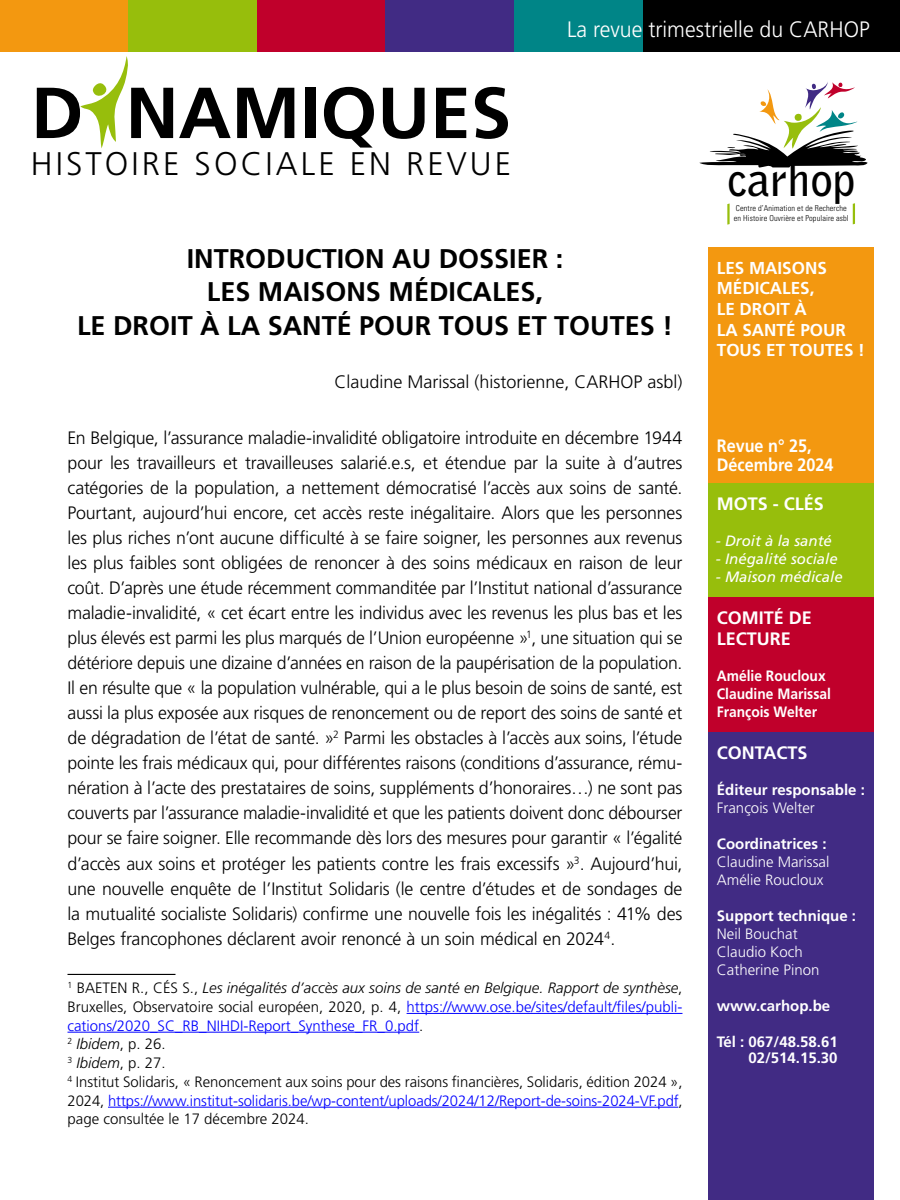
<style>
.page{position:relative;width:900px;height:1200px;background:#fff}
.page>*{position:absolute;margin:0;border:0;box-sizing:border-box;transform-origin:0 0}
.t1{font:700 72px "Frutiger LT Std";color:#000}
.t2{font:700 45.3px "Bell Gothic Std";color:#000}
.t3{font:300 32.7px "Frutiger LT Std";letter-spacing:.095em;color:#000}
.RD_-_Titre_principale{font:700 27px "Frutiger LT Std";color:#000}
.t4{font:300 22.35px "Frutiger LT Std";color:#fff;scale:.95 1}
.RD_-_Texte_courant{font:300 18px/25px "Frutiger LT Std";letter-spacing:-.01em;color:#000;text-align:justify}
.RD_Signature_auteur{font:300 18px "Frutiger LT Std";color:#000}
.t5{font:700 18px/21.6px "Frutiger LT Std";color:#fff}
.t6{font:700 18px/19.5px "Frutiger LT Std";color:#fff;scale:.9 1}
.t7{font:700 17.25px/20.7px "Frutiger LT Std";color:#fff}
.RD_-_Note_bas_de_page_avec_exposant{font:300 15px/18.8px "Frutiger LT Std";color:#00f;text-align:justify}
.RD_-_Note_bas_de_page_avec_exposant-2{font:300 15px/18.8px "Frutiger LT Std";color:#000;text-align:justify}
.t8{font:700 15px/16.5px "Frutiger LT Std";color:#fff;text-align:right}
.t9{font:300 15px/18px "Frutiger LT Std";color:#fff}
.t10{font:italic 15px "Frutiger LT Std";color:#fff}
.t11{font:700 15px/18px "Frutiger LT Std";color:#fff;scale:.92 1}
.RD_-_Note_bas_de_page_avec_exposant-3{font:italic 300 15px "Frutiger LT Std";color:#000}
.t12{font:300 condensed 8.1px/10.2px "Univers LT Std";letter-spacing:.015em;color:#000}
.s1{color:#000}
.s2{font-style:italic;color:#000}
.s3{font-style:normal}
.s4{color:#00f}
</style>
<div class="page">
<div style="left:642px;top:0;width:258px;height:51px;background:#000"></div>
<div style="left:0;top:0;width:128px;height:51px;background:#f39810"></div>
<div style="left:128px;top:0;width:129px;height:51px;background:#97be0c"></div>
<div style="left:257px;top:0;width:128px;height:51px;background:#c0002b"></div>
<div style="left:385px;top:0;width:129px;height:51px;background:#412b84"></div>
<div style="left:514px;top:0;width:128px;height:51px;background:#008587"></div>
<svg style="left:80px;top:56px;width:48px;height:92px"></svg>
<svg style="left:727px;top:204px;width:3px;height:21px"></svg>
<svg style="left:853px;top:203px;width:2px;height:21px"></svg>
<svg style="left:699px;top:82px;width:169px;height:86px"></svg>
<div style="left:708px;top:483px;width:166px;height:114px;background:#97be0c"></div>
<div style="left:708px;top:732px;width:166px;height:468px;background:#412b84"></div>
<div style="left:708px;top:597px;width:166px;height:135px;background:#c0002b"></div>
<div style="left:708px;top:247px;width:166px;height:236px;background:#f39810"></div>
<hr style="left:68px;top:974px;width:108px;height:1px;background:#000">
<hr style="left:407px;top:1013px;width:275px;height:1px;background:#00f">
<hr style="left:68px;top:1032px;width:351px;height:1px;background:#00f">
<hr style="left:108px;top:1107px;width:570px;height:1px;background:#00f">
<h1 class="t1" style="left:31px;top:71px;width:482px">D NAMIQUES</h1>
<h3 class="t3" style="left:31px;top:145px;width:482px">HISTOIRE SOCIALE EN REVUE</h3>
<p class="t4" style="left:567px;top:17px;width:320px">La revue trimestrielle du CARHOP</p>
<h2 class="t2" style="left:727px;top:152px;width:130px">carhop</h2>
<p class="t12" style="left:734px;top:203px;width:116px">Centre d’Animation et de Recherche en Histoire Ouvrière et Populaire asbl</p>
<p class="RD_-_Titre_principale" style="left:187px;top:242px;width:378px">INTRODUCTION AU DOSSIER :</p>
<p class="RD_-_Titre_principale" style="left:207px;top:276px;width:338px">LES MAISONS MÉDICALES,</p>
<p class="RD_-_Titre_principale" style="left:77px;top:310px;width:597px">LE DROIT À LA SANTÉ POUR TOUS ET TOUTES !</p>
<p class="RD_Signature_auteur" style="left:334px;top:371px;width:350px">Claudine Marissal (historienne, CARHOP asbl)</p>
<p class="RD_-_Texte_courant" style="left:68px;top:425px;width:617px">En Belgique, l’assurance maladie-invalidité obligatoire introduite en décembre 1944 pour les travailleurs et travailleuses salarié.e.s, et étendue par la suite à d’autres catégories de la population, a nettement démocratisé l’accès aux soins de santé.<br>Pourtant, aujourd’hui encore, cet accès reste inégalitaire. Alors que les personnes les plus riches n’ont aucune difficulté à se faire soigner, les personnes aux revenus les plus faibles sont obligées de renoncer à des soins médicaux en raison de leur coût. D’après une étude récemment commanditée par l’Institut national d’assurance maladie-invalidité, « cet écart entre les individus avec les revenus les plus bas et les plus élevés est parmi les plus marqués de l’Union européenne »<sup>1</sup>, une situation qui se détériore depuis une dizaine d’années en raison de la paupérisation de la population.<br>Il en résulte que « la population vulnérable, qui a le plus besoin de soins de santé, est aussi la plus exposée aux risques de renoncement ou de report des soins de santé et de dégradation de l’état de santé. »<sup>2</sup> Parmi les obstacles à l’accès aux soins, l’étude pointe les frais médicaux qui, pour différentes raisons (conditions d’assurance, rému&shy;nération à l’acte des prestataires de soins, suppléments d’honoraires…) ne sont pas couverts par l’assurance maladie-invalidité et que les patients doivent donc débourser pour se faire soigner. Elle recommande dès lors des mesures pour garantir « l’égalité d’accès aux soins et protéger les patients contre les frais excessifs »<sup>3</sup>. Aujourd’hui, une nouvelle enquête de l’Institut Solidaris (le centre d’études et de sondages de la mutualité socialiste Solidaris) confirme une nouvelle fois les inégalités : 41% des Belges francophones déclarent avoir renoncé à un soin médical en 2024<sup>4</sup>.</p>
<p class="RD_-_Note_bas_de_page_avec_exposant" style="left:68px;top:979px;width:617px"><sup>1</sup> <span class="s1">BAETEN R., CÉS S.,</span> <span class="s2">Les inégalités d’accès aux soins de santé en Belgique. Rapport de synthèse</span><span class="s1">, Bruxelles, Observatoire social européen, 2020, p. 4,</span> https://www.ose.be/sites/default/files/publi&shy;cations/2020_SC_RB_NIHDI-Report_Synthese_FR_0.pdf<span class="s1">.</span></p>
<p class="RD_-_Note_bas_de_page_avec_exposant-3" style="left:68px;top:1036px;width:100px"><sup>2</sup> Ibidem<span class="s3">, p. 26.</span></p>
<p class="RD_-_Note_bas_de_page_avec_exposant-3" style="left:68px;top:1054px;width:100px"><sup>3</sup> Ibidem<span class="s3">, p. 27.</span></p>
<p class="RD_-_Note_bas_de_page_avec_exposant-2" style="left:68px;top:1073px;width:617px"><sup>4</sup> Institut Solidaris, « Renoncement aux soins pour des raisons financières, Solidaris, édition 2024 », 2024, <span class="s4">https://www.institut-solidaris.be/wp-content/uploads/2024/12/Report-de-soins-2024-VF.pdf</span>, page consultée le 17 décembre 2024.</p>
<p class="t7" style="left:717px;top:257px;width:150px">LES MAISONS<br>MÉDICALES,<br>LE DROIT À<br>LA SANTÉ POUR<br>TOUS ET TOUTES !</p>
<p class="t6" style="left:717px;top:436px;width:131px">Revue n° 25,<br>Décembre 2024</p>
<p class="t5" style="left:717px;top:493px;width:109px">MOTS - CLÉS</p>
<p class="t10" style="left:716px;top:532px;width:117px">- Droit à la santé</p>
<p class="t10" style="left:716px;top:550px;width:123px">- Inégalité sociale</p>
<p class="t10" style="left:716px;top:568px;width:128px">- Maison médicale</p>
<p class="t5" style="left:717px;top:607px;width:97px">COMITÉ DE<br>LECTURE</p>
<p class="t11" style="left:717px;top:667px;width:126px">Amélie Roucloux<br>Claudine Marissal<br>François Welter</p>
<p class="t5" style="left:717px;top:742px;width:92px">CONTACTS</p>
<p class="t8" style="left:717px;top:781px;width:150px">Éditeur responsable :</p>
<p class="t9" style="left:717px;top:799px;width:100px">François Welter</p>
<p class="t8" style="left:717px;top:835px;width:111px">Coordinatrices :</p>
<p class="t9" style="left:717px;top:853px;width:114px">Claudine Marissal<br>Amélie Roucloux</p>
<p class="t8" style="left:717px;top:907px;width:141px">Support technique :</p>
<p class="t9" style="left:717px;top:925px;width:104px">Neil Bouchat<br>Claudio Koch<br>Catherine Pinon</p>
<p class="t8" style="left:717px;top:997px;width:115px">www.carhop.be</p>
<p class="t8" style="left:717px;top:1033px;width:122px">Tél : 067/48.58.61<br>02/514.15.30</p>
</div>
